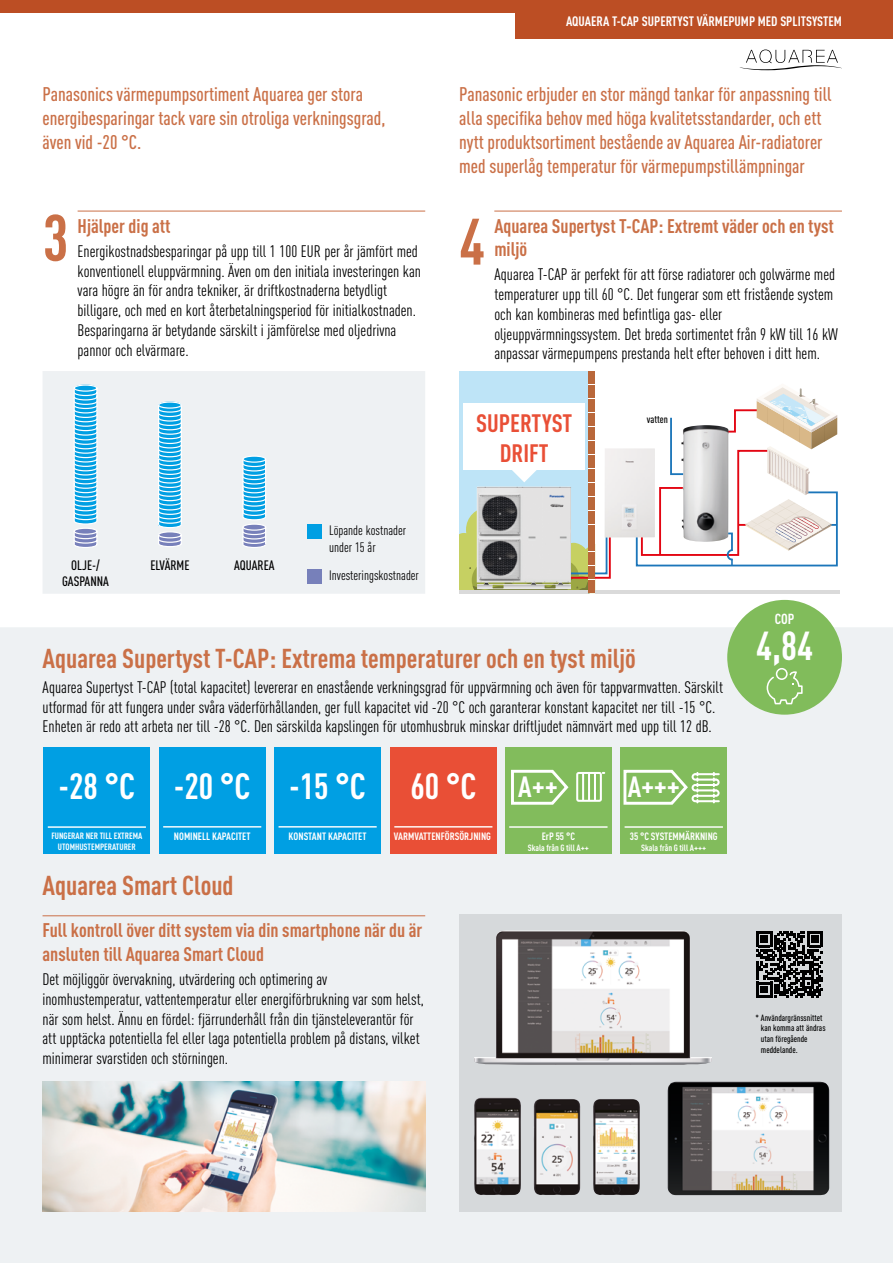
<style>
.page{position:relative;width:893px;height:1263px;background:#fff}
.page>*{position:absolute;margin:0;border:0;box-sizing:border-box;transform-origin:0 0}
.t1{font:700 64.5px "DIN Cond";color:#ca7047}
.t2{font:700 39.9px "DIN Cond";color:#fff}
.t3{font:700 36px "DIN Cond";color:#fff}
.t4{font:700 28.95px "DIN Cond";color:#fff}
.t5{font:700 27px "DIN Cond";color:#ca7047}
.t6{font:700 24.9px/29.8px "DIN Cond";color:#e94f36;text-align:center}
.t7{font:500 19.5px/24px "DIN Cond";color:#ca7047}
.t8{font:700 19.5px/23.4px "DIN Cond";color:#ca7047}
.t9{font:16.5px/19.8px "DIN Cond";color:#000}
.t10{font:700 14.4px "DIN Cond";color:#fff}
.t11{font:13.5px/16.2px "DIN Cond";color:#000}
.t12{font:700 13.5px "DIN Cond";color:#fff}
.t13{font:500 13.5px "DIN Cond";color:#000}
.t14{font:700 10.5px "DIN Cond";color:#fff}
.t15{font:500 10.5px "DIN Cond";color:#000}
.t16{font:700 9px/10.8px "DIN Cond";color:#fff;text-align:center}
.t17{font:500 9px/10.8px "DIN Cond";color:#000}
</style>
<div class="page">
<div style="left:0;top:0;width:893px;height:13px;background:#bc4e24"></div>
<svg style="left:740px;top:50px;width:102px;height:20px"></svg>
<div style="left:0;top:627px;width:893px;height:636px;background:#eef1f3"></div>
<div style="left:727px;top:600px;width:115px;height:115px;background:#81bc5b;border-radius:50%"></div>
<svg style="left:767px;top:668px;width:36px;height:36px"></svg>
<img style="left:43px;top:1082px;width:382px;height:130px">
<div style="left:459px;top:914px;width:383px;height:298px;background:#d6d9db"></div>
<img style="left:474px;top:930px;width:238px;height:134px">
<img style="left:474px;top:1097px;width:47px;height:98px">
<img style="left:533px;top:1099px;width:47px;height:96px">
<img style="left:593px;top:1099px;width:47px;height:96px">
<img style="left:668px;top:1082px;width:161px;height:113px">
<svg style="left:756px;top:931px;width:67px;height:67px"></svg>
<div style="left:43px;top:371px;width:382px;height:223px;background:#eef1f3"></div>
<div style="left:308px;top:525px;width:14px;height:14px;background:#009fe3"></div>
<div style="left:308px;top:569px;width:14px;height:15px;background:#7780ba"></div>
<svg style="left:74px;top:384px;width:24px;height:164px"></svg>
<svg style="left:242px;top:456px;width:24px;height:92px"></svg>
<svg style="left:158px;top:406px;width:24px;height:141px"></svg>
<svg style="left:159px;top:401px;width:22px;height:7px"></svg>
<div style="left:158px;top:401px;width:24px;height:8px;border:1px solid #fff;border-radius:50%"></div>
<div style="left:459px;top:371px;width:129px;height:222px;background:#bee4f7"></div>
<hr style="left:595px;top:590px;width:244px;height:4px;background:#dadada">
<hr style="left:459px;top:590px;width:129px;height:4px;background:#dadada">
<svg style="left:459px;top:507px;width:153px;height:83px"></svg>
<div style="left:588px;top:552px;width:7px;height:13px;background:#b9673a"></div>
<div style="left:588px;top:371px;width:7px;height:13px;background:#b9673a"></div>
<div style="left:588px;top:385px;width:7px;height:13px;background:#b9673a"></div>
<div style="left:588px;top:399px;width:7px;height:13px;background:#b9673a"></div>
<div style="left:588px;top:413px;width:7px;height:13px;background:#b9673a"></div>
<div style="left:588px;top:427px;width:7px;height:13px;background:#b9673a"></div>
<div style="left:588px;top:441px;width:7px;height:13px;background:#b9673a"></div>
<div style="left:588px;top:455px;width:7px;height:13px;background:#b9673a"></div>
<div style="left:588px;top:469px;width:7px;height:13px;background:#b9673a"></div>
<div style="left:588px;top:483px;width:7px;height:13px;background:#b9673a"></div>
<div style="left:588px;top:497px;width:7px;height:13px;background:#b9673a"></div>
<div style="left:588px;top:511px;width:7px;height:12px;background:#b9673a"></div>
<div style="left:588px;top:524px;width:7px;height:13px;background:#b9673a"></div>
<div style="left:588px;top:538px;width:7px;height:13px;background:#b9673a"></div>
<div style="left:588px;top:566px;width:7px;height:13px;background:#b9673a"></div>
<div style="left:588px;top:580px;width:7px;height:13px;background:#b9673a"></div>
<img style="left:477px;top:486px;width:94px;height:103px">
<img style="left:605px;top:448px;width:30px;height:89px">
<svg style="left:635px;top:387px;width:203px;height:180px"></svg>
<img style="left:681px;top:425px;width:47px;height:117px">
<svg style="left:512px;top:470px;width:25px;height:12px"></svg>
<div style="left:516px;top:0;width:377px;height:38px;background:#bc4e24"></div>
<hr style="left:494px;top:211px;width:348px;height:1px;background:#ca7047">
<hr style="left:78px;top:211px;width:347px;height:1px;background:#ca7047">
<div style="left:463px;top:404px;width:122px;height:66px;background:#fff"></div>
<div style="left:44px;top:747px;width:106px;height:107px;background:#009fe3"></div>
<hr style="left:48px;top:826px;width:98px;height:2px;background:#fff">
<div style="left:390px;top:747px;width:106px;height:107px;background:#e94f36"></div>
<hr style="left:394px;top:826px;width:98px;height:1px;background:#fff">
<div style="left:274px;top:747px;width:107px;height:107px;background:#009fe3"></div>
<hr style="left:279px;top:826px;width:98px;height:1px;background:#fff">
<div style="left:159px;top:747px;width:106px;height:107px;background:#009fe3"></div>
<hr style="left:163px;top:826px;width:98px;height:1px;background:#fff">
<div style="left:505px;top:747px;width:107px;height:107px;background:#82bc5c"></div>
<svg style="left:511px;top:769px;width:58px;height:36px"></svg>
<hr style="left:509px;top:826px;width:98px;height:2px;background:#fff">
<div style="left:576px;top:772px;width:26px;height:30px;border:2px solid #fff;border-radius:2px"></div>
<hr style="left:588px;top:773px;width:2px;height:28px;background:#fff">
<hr style="left:594px;top:773px;width:2px;height:28px;background:#fff">
<hr style="left:582px;top:773px;width:2px;height:28px;background:#fff">
<div style="left:620px;top:747px;width:107px;height:107px;background:#82bc5c"></div>
<hr style="left:625px;top:826px;width:98px;height:2px;background:#fff">
<svg style="left:623px;top:769px;width:97px;height:36px"></svg>
<hr style="left:43px;top:915px;width:382px;height:1px;background:#ca7047">
<p class="t12" style="left:566px;top:13px;width:277px">AQUAERA T-CAP SUPERTYST VÄRMEPUMP MED SPLITSYSTEM</p>
<p class="t7" style="left:43px;top:81px;width:344px">Panasonics värmepumpsortiment Aquarea ger stora energibesparingar tack vare sin otroliga verkningsgrad, även vid -20 °C.</p>
<p class="t7" style="left:459px;top:81px;width:374px">Panasonic erbjuder en stor mängd tankar för anpassning till alla specifika behov med höga kvalitetsstandarder, och ett nytt produktsortiment bestående av Aquarea Air-radiatorer med superlåg temperatur för värmepumpstillämpningar</p>
<h1 class="t1" style="left:43px;top:199px;width:27px">3</h1>
<h1 class="t1" style="left:459px;top:202px;width:27px">4</h1>
<p class="t8" style="left:494px;top:213px;width:341px">Aquarea Supertyst T-CAP: Extremt väder och en tyst miljö</p>
<p class="t9" style="left:494px;top:264px;width:345px">Aquarea T-CAP är perfekt för att förse radiatorer och golvvärme med temperaturer upp till 60 °C. Det fungerar som ett fristående system och kan kombineras med befintliga gas- eller oljeuppvärmningssystem. Det breda sortimentet från 9 kW till 16 kW anpassar värmepumpens prestanda helt efter behoven i ditt hem.</p>
<p class="t8" style="left:78px;top:213px;width:94px">Hjälper dig att</p>
<p class="t9" style="left:78px;top:241px;width:345px">Energikostnadsbesparingar på upp till 1 100 EUR per år jämfört med konventionell eluppvärmning. Även om den initiala investeringen kan vara högre än för andra tekniker, är driftkostnaderna betydligt billigare, och med en kort återbetalningsperiod för initialkostnaden.<br>Besparingarna är betydande särskilt i jämförelse med oljedrivna pannor och elvärmare.</p>
<p class="t13" style="left:71px;top:557px;width:30px">OLJE-/</p>
<p class="t13" style="left:150px;top:557px;width:41px">ELVÄRME</p>
<p class="t13" style="left:234px;top:557px;width:42px">AQUAREA</p>
<p class="t13" style="left:62px;top:573px;width:48px">GASPANNA</p>
<p class="t11" style="left:329px;top:522px;width:78px">Löpande kostnader under 15 år</p>
<p class="t11" style="left:329px;top:567px;width:91px">Investeringskostnader</p>
<h3 class="t6" style="left:476px;top:407px;width:98px">SUPERTYST<br>DRIFT</h3>
<p class="t15" style="left:647px;top:413px;width:23px">vatten</p>
<h3 class="t5" style="left:43px;top:641px;width:595px">Aquarea Supertyst T-CAP: Extrema temperaturer och en tyst miljö</h3>
<p class="t9" style="left:43px;top:677px;width:682px">Aquarea Supertyst T-CAP (total kapacitet) levererar en enastående verkningsgrad för uppvärmning och även för tappvarmvatten. Särskilt utformad för att fungera under svåra väderförhållanden, ger full kapacitet vid -20 °C och garanterar konstant kapacitet ner till -15 °C.<br>Enheten är redo att arbeta ner till -28 °C. Den särskilda kapslingen för utomhusbruk minskar driftljudet nämnvärt med upp till 12 dB.</p>
<h3 class="t3" style="left:58px;top:764px;width:78px">-28 °C</h3>
<h3 class="t3" style="left:410px;top:764px;width:68px">60 °C</h3>
<p class="t14" style="left:289px;top:830px;width:79px">KONSTANT KAPACITET</p>
<h3 class="t3" style="left:174px;top:764px;width:78px">-20 °C</h3>
<h3 class="t4" style="left:518px;top:768px;width:41px">A++</h3>
<p class="t14" style="left:542px;top:830px;width:35px">ErP 55 °C</p>
<p class="t16" style="left:528px;top:842px;width:63px">Skala från G till A++</p>
<h3 class="t3" style="left:289px;top:764px;width:78px">-15 °C</h3>
<p class="t16" style="left:51px;top:830px;width:92px">FUNGERAR NER TILL EXTREMA<br>UTOMHUSTEMPERATURER</p>
<p class="t14" style="left:394px;top:830px;width:99px">VARMVATTENFÖRSÖRJNING</p>
<p class="t14" style="left:174px;top:830px;width:78px">NOMINELL KAPACITET</p>
<h3 class="t5" style="left:43px;top:868px;width:193px">Aquarea Smart Cloud</h3>
<p class="t8" style="left:43px;top:918px;width:381px">Full kontroll över ditt system via din smartphone när du är ansluten till Aquarea Smart Cloud</p>
<p class="t9" style="left:43px;top:969px;width:383px">Det möjliggör övervakning, utvärdering och optimering av inomhustemperatur, vattentemperatur eller energiförbrukning var som helst, när som helst. Ännu en fördel: fjärrunderhåll från din tjänsteleverantör för att upptäcka potentiella fel eller laga potentiella problem på distans, vilket minimerar svarstiden och störningen.</p>
<h3 class="t4" style="left:628px;top:768px;width:54px">A+++</h3>
<p class="t14" style="left:630px;top:830px;width:89px">35 °C SYSTEMMÄRKNING</p>
<p class="t16" style="left:641px;top:842px;width:67px">Skala från G till A+++</p>
<p class="t10" style="left:775px;top:610px;width:21px">COP</p>
<h2 class="t2" style="left:756px;top:622px;width:59px">4,84</h2>
<p class="t17" style="left:761px;top:1012px;width:66px;text-indent:-5px">* Användargränssnittet kan komma att ändras utan föregående meddelande.</p>
</div>
